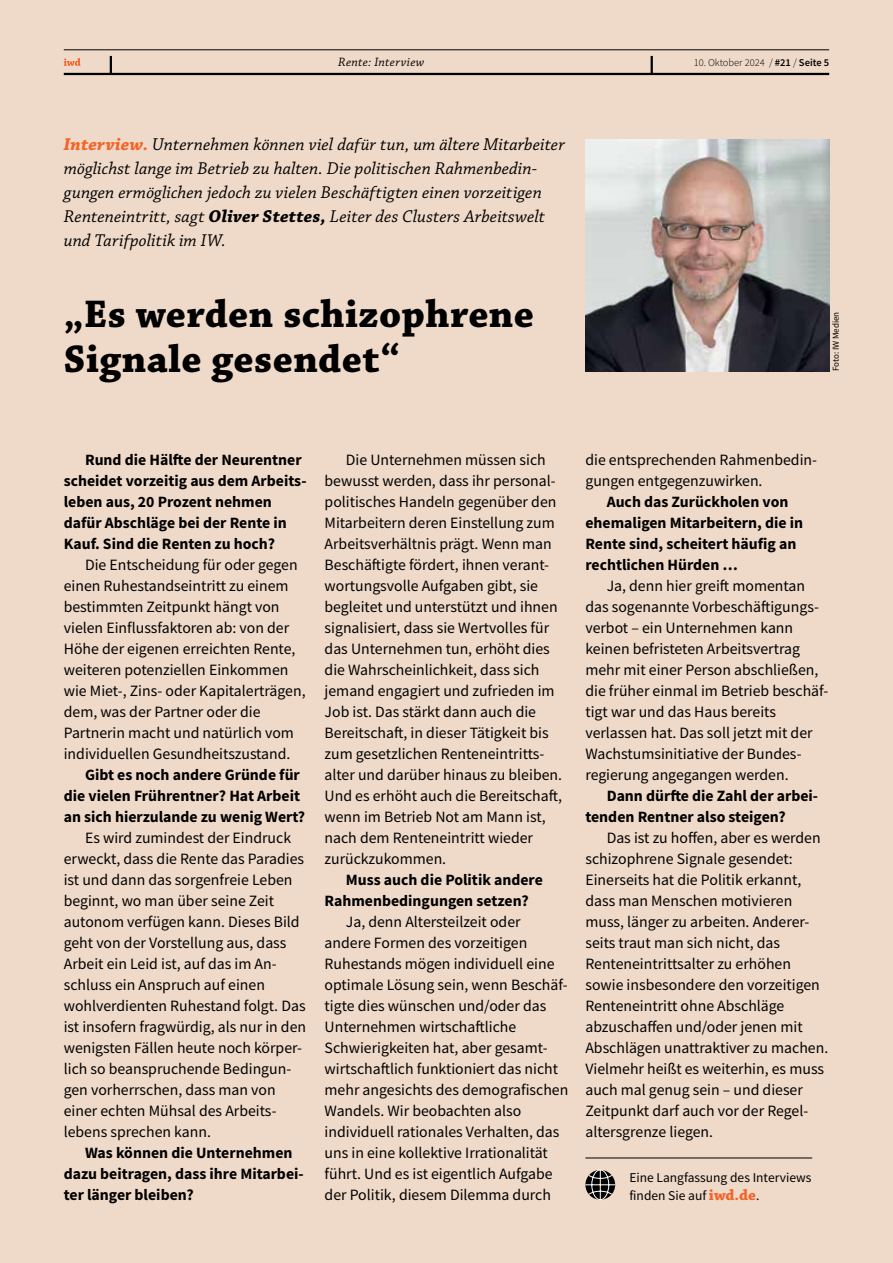
<style>
.page{position:relative;width:893px;height:1263px;background:#efd9c8}
.page>*{position:absolute;margin:0;border:0;box-sizing:border-box;transform-origin:0 0}
.t1{font:700 40.5px/45px "Chaparral Pro";letter-spacing:.01em;color:#000}
.t2{font:italic 18px/24px "Chaparral Pro";letter-spacing:.005em;color:#000}
.t3{font:15.75px/21px "Source Sans Pro";color:#000}
.t4{font:700 15.75px/21px "Source Sans Pro";color:#000}
.t5{font:13.5px/18px "Source Sans Pro";color:#000}
.t6{font:italic 12.75px "Chaparral Pro";letter-spacing:.025em;color:#000}
.t7{font:300 10.5px "Source Sans Pro";color:#000}
.t8{font:9px "Source Sans Pro";color:#000}
.s1{font-weight:600}
.s2{font-weight:700;color:#f26529}
.s3{font-weight:700}
.s4{font-family:"Chaparral Pro";font-weight:700;font-size:15.75px;color:#f26529}
</style>
<div class="page">
<hr style="left:64px;top:50px;width:765px;height:1px;background:#000">
<hr style="left:64px;top:73px;width:765px;height:2px;background:#000">
<svg style="left:110px;top:56px;width:2px;height:17px"></svg>
<svg style="left:651px;top:56px;width:2px;height:17px"></svg>
<svg style="left:64px;top:58px;width:17px;height:8px"></svg>
<img style="left:585px;top:139px;width:244px;height:232px">
<svg style="left:585px;top:1169px;width:31px;height:31px"></svg>
<hr style="left:585px;top:1158px;width:227px;height:1px;background:#000">
<p class="t6" style="left:338px;top:55px;width:88px">Rente: Interview</p>
<p class="t7" style="left:694px;top:56px;width:137px">10. Oktober 2024 / <span class="s1">#21</span> / <span class="s1">Seite 5</span></p>
<p class="t2" style="left:64px;top:133px;width:503px"><span class="s2">Interview.</span> Unternehmen können viel dafür tun, um ältere Mitarbeiter möglichst lange im Betrieb zu halten. Die politischen Rahmenbedin&shy;gungen ermöglichen jedoch zu vielen Beschäftigten einen vorzeitigen Renteneintritt, sagt <span class="s3">Oliver Stettes,</span> Leiter des Clusters Arbeitswelt und Tarifpolitik im IW.</p>
<h1 class="t1" style="left:64px;top:293px;width:472px">„Es werden schizophrene<br>Signale gesendet“</h1>
<p class="t8" style="left:830px;top:371px;width:61px;rotate:-90deg">Foto: IW Medien</p>
<p class="t4" style="left:64px;top:449px;width:244px;text-indent:21px">Rund die Hälfte der Neurentner scheidet vorzeitig aus dem Arbeits&shy;leben aus, 20 Prozent nehmen dafür Abschläge bei der Rente in<br>Kauf. Sind die Renten zu hoch?</p>
<p class="t3" style="left:64px;top:554px;width:243px;text-indent:21px">Die Entscheidung für oder gegen einen Ruhestandseintritt zu einem bestimmten Zeitpunkt hängt von vielen Einflussfaktoren ab: von der Höhe der eigenen erreichten Rente, weiteren potenziellen Einkommen wie Miet-, Zins- oder Kapitalerträgen, dem, was der Partner oder die Partnerin macht und natürlich vom individuellen Gesundheitszustand.</p>
<p class="t4" style="left:64px;top:764px;width:243px;text-indent:21px">Gibt es noch andere Gründe für die vielen Frührentner? Hat Arbeit an sich hierzulande zu wenig Wert?</p>
<p class="t3" style="left:64px;top:827px;width:244px;text-indent:21px">Es wird zumindest der Eindruck erweckt, dass die Rente das Paradies ist und dann das sorgenfreie Leben beginnt, wo man über seine Zeit autonom verfügen kann. Dieses Bild geht von der Vorstellung aus, dass Arbeit ein Leid ist, auf das im An&shy;schluss ein Anspruch auf einen wohlverdienten Ruhestand folgt. Das ist insofern fragwürdig, als nur in den wenigsten Fällen heute noch körper&shy;lich so beanspruchende Bedingun&shy;gen vorherrschen, dass man von einer echten Mühsal des Arbeits&shy;lebens sprechen kann.</p>
<p class="t4" style="left:64px;top:1142px;width:241px;text-indent:21px">Was können die Unternehmen dazu beitragen, dass ihre Mitarbei&shy;ter länger bleiben?</p>
<p class="t3" style="left:325px;top:449px;width:239px;text-indent:21px">Die Unternehmen müssen sich bewusst werden, dass ihr personal&shy;politisches Handeln gegenüber den Mitarbeitern deren Einstellung zum Arbeitsverhältnis prägt. Wenn man Beschäftigte fördert, ihnen verant&shy;wortungsvolle Aufgaben gibt, sie begleitet und unterstützt und ihnen signalisiert, dass sie Wertvolles für das Unternehmen tun, erhöht dies die Wahrscheinlichkeit, dass sich jemand engagiert und zufrieden im Job ist. Das stärkt dann auch die Bereitschaft, in dieser Tätigkeit bis zum gesetzlichen Renteneintritts&shy;alter und darüber hinaus zu bleiben.<br>Und es erhöht auch die Bereitschaft, wenn im Betrieb Not am Mann ist, nach dem Renteneintritt wieder zurückzukommen.</p>
<p class="t4" style="left:325px;top:869px;width:220px;text-indent:21px">Muss auch die Politik andere<br>Rahmenbedingungen setzen?</p>
<p class="t3" style="left:325px;top:911px;width:245px;text-indent:21px">Ja, denn Altersteilzeit oder andere Formen des vorzeitigen Ruhestands mögen individuell eine optimale Lösung sein, wenn Beschäf&shy;tigte dies wünschen und/oder das Unternehmen wirtschaftliche Schwierigkeiten hat, aber gesamt&shy;wirtschaftlich funktioniert das nicht mehr angesichts des demografischen Wandels. Wir beobachten also individuell rationales Verhalten, das uns in eine kollektive Irrationalität führt. Und es ist eigentlich Aufgabe der Politik, diesem Dilemma durch</p>
<p class="t3" style="left:585px;top:449px;width:233px">die entsprechenden Rahmenbedin&shy;gungen entgegenzuwirken.</p>
<p class="t4" style="left:585px;top:491px;width:219px;text-indent:21px">Auch das Zurückholen von ehemaligen Mitarbeitern, die in<br>Rente sind, scheitert häufig an rechtlichen Hürden …</p>
<p class="t3" style="left:585px;top:575px;width:245px;text-indent:21px">Ja, denn hier greift momentan das sogenannte Vorbeschäftigungs&shy;verbot – ein Unternehmen kann keinen befristeten Arbeitsvertrag mehr mit einer Person abschließen, die früher einmal im Betrieb beschäf&shy;tigt war und das Haus bereits verlassen hat. Das soll jetzt mit der Wachstumsinitiative der Bundes&shy;regierung angegangen werden.</p>
<p class="t4" style="left:585px;top:785px;width:234px;text-indent:21px">Dann dürfte die Zahl der arbei&shy;tenden Rentner also steigen?</p>
<p class="t3" style="left:585px;top:827px;width:244px;text-indent:21px">Das ist zu hoffen, aber es werden schizophrene Signale gesendet:<br>Einerseits hat die Politik erkannt, dass man Menschen motivieren muss, länger zu arbeiten. Anderer&shy;seits traut man sich nicht, das<br>Renteneintrittsalter zu erhöhen sowie insbesondere den vorzeitigen<br>Renteneintritt ohne Abschläge abzuschaffen und/oder jenen mit<br>Abschlägen unattraktiver zu machen.<br>Vielmehr heißt es weiterhin, es muss auch mal genug sein – und dieser<br>Zeitpunkt darf auch vor der Regel&shy;altersgrenze liegen.</p>
<p class="t5" style="left:629px;top:1168px;width:184px">Eine Langfassung des Interviews finden Sie auf <span class="s4">iwd.de</span>.</p>
</div>
